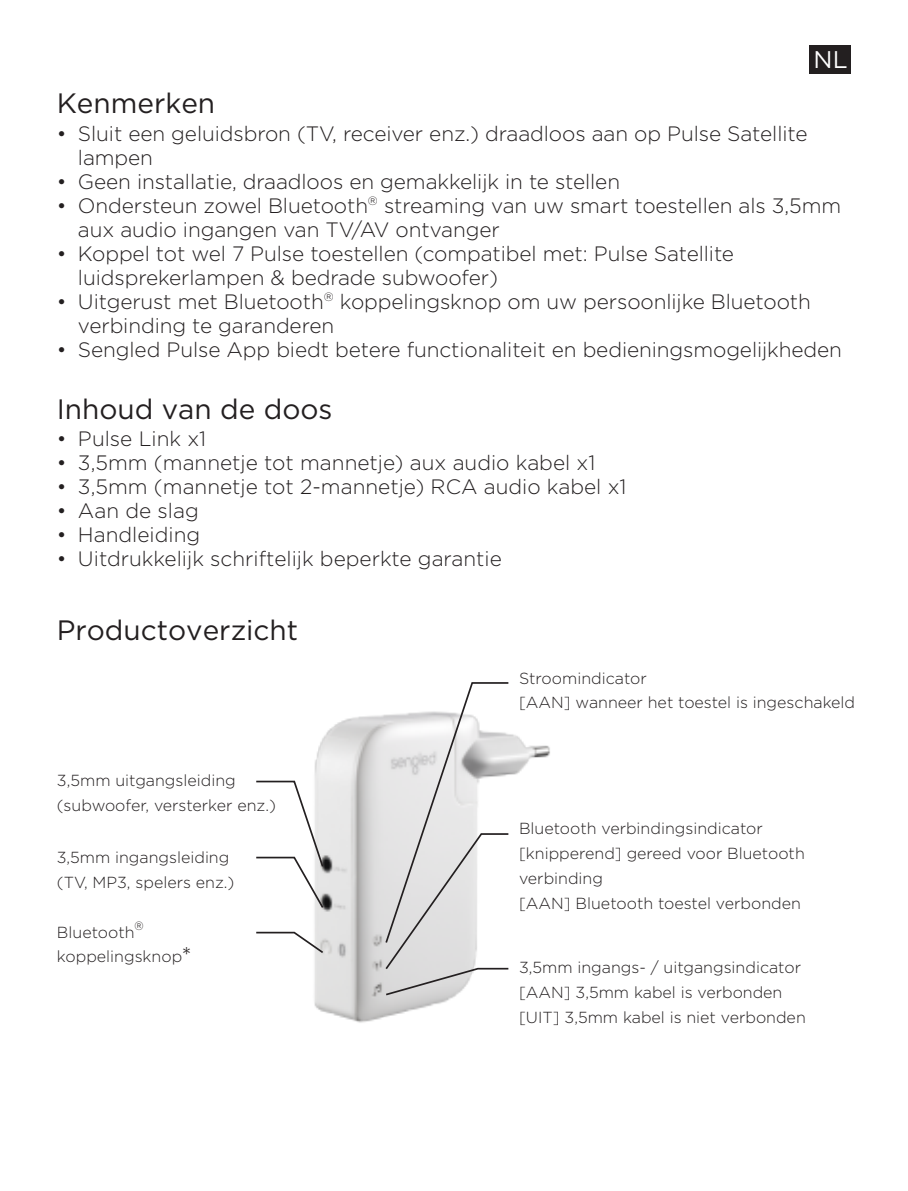
<style>
.page{position:relative;width:908px;height:1191px;background:#fff}
.page>*{position:absolute;margin:0;border:0;box-sizing:border-box;transform-origin:0 0}
.t1{font:28px "Gotham";color:#231f20}
.t2{font:24px "Gotham";color:#fff}
.t3{font:300 20.8px/24px "Gotham";letter-spacing:-.005em;color:#231f20}
.t4{font:300 16px/24.8px "Gotham";color:#231f20}
.t5{font:300 12px "Gotham";color:#231f20;scale:.92 1}
.s1{font-size:24px}
</style>
<div class="page">
<img style="left:314px;top:715px;width:236px;height:308px">
<svg style="left:256px;top:931px;width:69px;height:23px"></svg>
<svg style="left:256px;top:780px;width:69px;height:129px"></svg>
<svg style="left:383px;top:682px;width:127px;height:314px"></svg>
<div style="left:808px;top:45px;width:42px;height:29px;background:#231f20"></div>
<p class="t2" style="left:813px;top:46px;width:35px">NL</p>
<h1 class="t1" style="left:57px;top:88px;width:160px">Kenmerken</h1>
<p class="t3" style="left:57px;top:121px;width:11px">•</p>
<p class="t3" style="left:78px;top:121px;width:765px">Sluit een geluidsbron (TV, receiver enz.) draadloos aan op Pulse Satellite lampen<br>Geen installatie, draadloos en gemakkelijk in te stellen<br>Ondersteun zowel Bluetooth<sup>®</sup> streaming van uw smart toestellen als 3,5mm aux audio ingangen van TV/AV ontvanger<br>Koppel tot wel 7 Pulse toestellen (compatibel met: Pulse Satellite luidsprekerlampen &amp; bedrade subwoofer)<br>Uitgerust met Bluetooth<sup>®</sup> koppelingsknop om uw persoonlijke Bluetooth verbinding te garanderen<br>Sengled Pulse App biedt betere functionaliteit en bedieningsmogelijkheden</p>
<h1 class="t1" style="left:57px;top:393px;width:277px">Inhoud van de doos</h1>
<p class="t3" style="left:57px;top:169px;width:11px">• •</p>
<p class="t3" style="left:57px;top:241px;width:11px">•</p>
<p class="t3" style="left:57px;top:289px;width:11px">•</p>
<p class="t3" style="left:57px;top:337px;width:11px">•</p>
<p class="t3" style="left:57px;top:427px;width:11px;text-align:justify">• • • • • •</p>
<p class="t3" style="left:78px;top:427px;width:549px">Pulse Link x1<br>3,5mm (mannetje tot mannetje) aux audio kabel x1<br>3,5mm (mannetje tot 2-mannetje) RCA audio kabel x1<br>Aan de slag<br>Handleiding<br>Uitdrukkelijk schriftelijk beperkte garantie</p>
<h1 class="t1" style="left:57px;top:614px;width:243px">Productoverzicht</h1>
<p class="t4" style="left:57px;top:767px;width:220px">3,5mm uitgangsleiding (subwoofer, versterker enz.)</p>
<p class="t4" style="left:57px;top:844px;width:179px">3,5mm ingangsleiding (TV, MP3, spelers enz.)</p>
<p class="t4" style="left:57px;top:919px;width:79px">Bluetooth</p>
<p class="t5" style="left:134px;top:918px;width:11px">®</p>
<p class="t4" style="left:57px;top:944px;width:136px">koppelingsknop<span class="s1">*</span></p>
<p class="t4" style="left:519px;top:665px;width:337px">Stroomindicator<br>[AAN] wanneer het toestel is ingeschakeld</p>
<p class="t4" style="left:519px;top:816px;width:287px">Bluetooth verbindingsindicator [knipperend] gereed voor Bluetooth verbinding<br>[AAN] Bluetooth toestel verbonden</p>
<p class="t4" style="left:519px;top:955px;width:288px">3,5mm ingangs- / uitgangsindicator [AAN] 3,5mm kabel is verbonden [UIT] 3,5mm kabel is niet verbonden</p>
</div>
